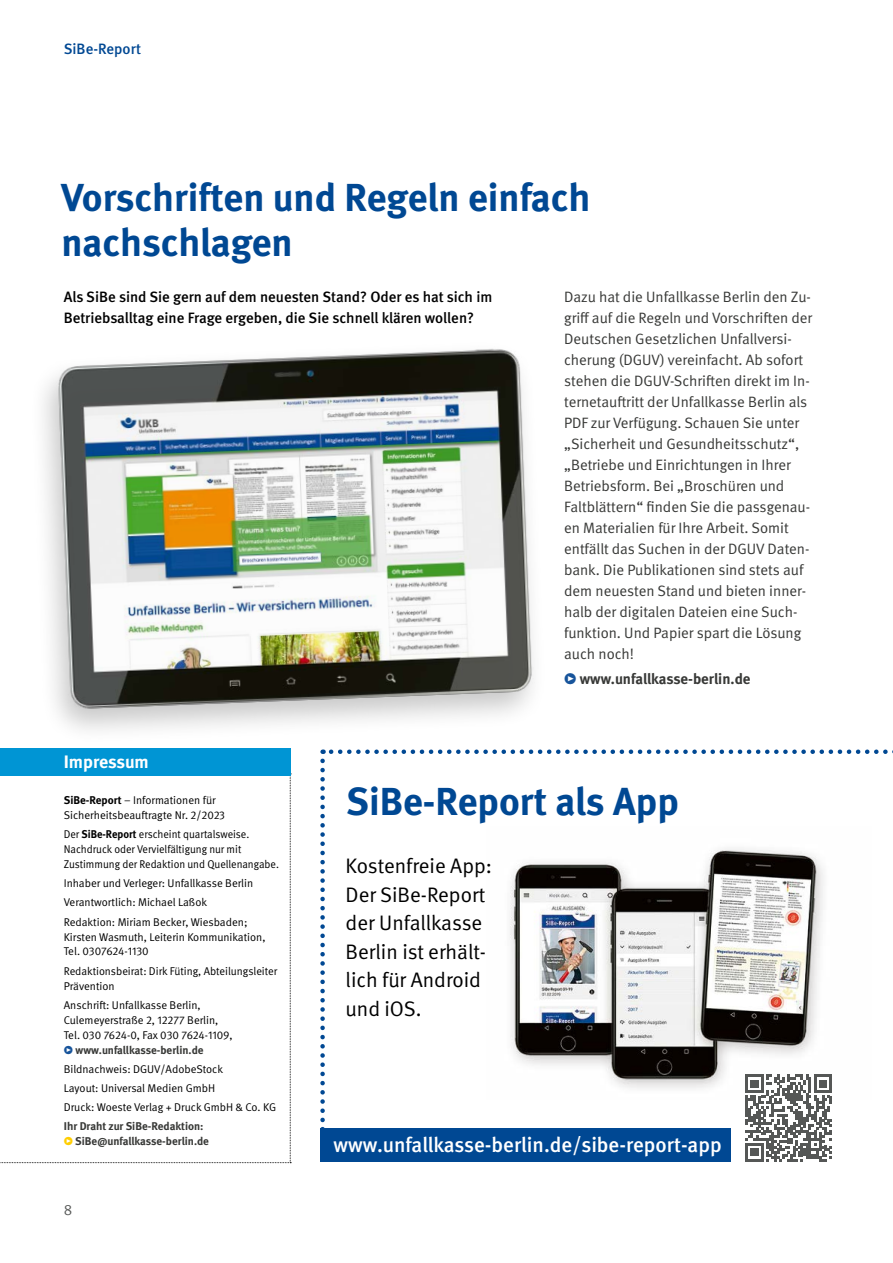
<style>
.page{position:relative;width:893px;height:1263px;background:#fff}
.page>*{position:absolute;margin:0;border:0;box-sizing:border-box;transform-origin:0 0}
.DGUV_Titel_SIBE{font:700 39px/45px "DGUV Meta";color:#004893}
.DGUV_Untertitel_SIBE{font:21px/28.5px "DGUV Meta";color:#000}
.DGUV_URL1_SIBE{font:500 21px "DGUV Meta";color:#fff}
.DGUV_ZT_SIBE{font:700 18px "DGUV Meta";letter-spacing:-.005em;color:#fff}
.DGUV_GS_SIBE{font:15px/21px "DGUV Meta";color:#383937}
.DGUV_GS_med_SIBE{font:500 15px/21px "DGUV Meta";color:#000}
.DGUV_GS_SIBE-2{font:700 15px "DGUV Meta";color:#383937}
.t1{font:500 15px "DGUV Meta";color:#004893}
.t2{font:15px "DGUV Meta";color:#555756}
.DGUV_GS_SIBE-3{font:11.25px/14.9px "DGUV Meta";color:#000}
.DGUV_GS_SIBE-4{font:11.25px/15px "DGUV Meta";color:#000;scale:.95 1}
.DGUV_GS_SIBE-5{font:700 11.25px "DGUV Meta";color:#383937}
.s1{font-weight:400;color:#17549b}
.s2{font-weight:700}
.s3{font-weight:400;color:#ffce00}
</style>
<div class="page">
<svg style="left:0;top:776px;width:291px;height:387px"></svg>
<div style="left:0;top:748px;width:291px;height:28px;background:#0095d4"></div>
<svg style="left:323px;top:749px;width:570px;height:5px"></svg>
<svg style="left:320px;top:761px;width:5px;height:367px"></svg>
<img style="left:43px;top:348px;width:492px;height:383px">
<div style="left:320px;top:1128px;width:411px;height:33px;background:#004893"></div>
<img style="left:510px;top:849px;width:314px;height:240px">
<svg style="left:745px;top:1074px;width:87px;height:87px"></svg>
<p class="t1" style="left:64px;top:40px;width:79px">SiBe-Report</p>
<p class="DGUV_Titel_SIBE" style="left:62px;top:176px;width:530px">Vorschriften und Regeln einfach nachschlagen</p>
<p class="DGUV_GS_med_SIBE" style="left:64px;top:286px;width:430px">Als SiBe sind Sie gern auf dem neuesten Stand? Oder es hat sich im<br>Betriebsalltag eine Frage ergeben, die Sie schnell klären wollen?</p>
<p class="DGUV_GS_SIBE" style="left:564px;top:286px;width:250px">Dazu hat die Unfallkasse Berlin den Zu&shy;griff auf die Regeln und Vorschriften der Deutschen Gesetzlichen Unfallversi&shy;cherung (DGUV) vereinfacht. Ab sofort stehen die DGUV-Schriften direkt im In&shy;ternetauftritt der Unfallkasse Berlin als PDF zur Verfügung. Schauen Sie unter „Sicherheit und Gesundheitsschutz“, „Betriebe und Einrichtungen in Ihrer Betriebsform. Bei „Broschüren und Faltblättern“ finden Sie die passgenau&shy;en Materialien für Ihre Arbeit. Somit entfällt das Suchen in der DGUV Daten&shy;bank. Die Publikationen sind stets auf dem neuesten Stand und bieten inner&shy;halb der digitalen Dateien eine Such&shy;funktion. Und Papier spart die Lösung auch noch!</p>
<p class="DGUV_GS_SIBE-2" style="left:564px;top:670px;width:188px"><span class="s1">•</span> www.unfallkasse-berlin.de</p>
<p class="DGUV_ZT_SIBE" style="left:64px;top:751px;width:87px">Impressum</p>
<p class="DGUV_GS_SIBE-3" style="left:64px;top:793px;width:163px"><span class="s2">SiBe-Report</span> – Informationen für<br>Sicherheitsbeauftragte Nr. 2/2023</p>
<p class="DGUV_GS_SIBE-4" style="left:64px;top:827px;width:228px">Der <span class="s2">SiBe-Report</span> erscheint quartalsweise.<br>Nachdruck oder Vervielfältigung nur mit<br>Zustimmung der Redaktion und Quellenangabe.</p>
<p class="DGUV_GS_SIBE-3" style="left:64px;top:876px;width:191px">Inhaber und Verleger: Unfallkasse Berlin</p>
<p class="DGUV_GS_SIBE-3" style="left:64px;top:895px;width:145px">Verantwortlich: Michael Laßok</p>
<p class="DGUV_GS_SIBE-3" style="left:64px;top:914px;width:203px">Redaktion: Miriam Becker, Wiesbaden;<br>Kirsten Wasmuth, Leiterin Kommunikation,<br>Tel. 0307624-1130</p>
<p class="DGUV_GS_SIBE-3" style="left:64px;top:963px;width:215px">Redaktionsbeirat: Dirk Füting, Abteilungsleiter<br>Prävention</p>
<p class="DGUV_GS_SIBE-3" style="left:64px;top:998px;width:170px">Anschrift: Unfallkasse Berlin,<br>Culemeyerstraße 2, 12277 Berlin,<br>Tel. 030 7624-0, Fax 030 7624-1109,</p>
<p class="DGUV_GS_SIBE-5" style="left:64px;top:1043px;width:141px"><span class="s1">•</span> www.unfallkasse-berlin.de</p>
<p class="DGUV_GS_SIBE-3" style="left:64px;top:1062px;width:161px">Bildnachweis: DGUV/AdobeStock</p>
<p class="DGUV_GS_SIBE-3" style="left:64px;top:1081px;width:153px">Layout: Universal Medien GmbH</p>
<p class="DGUV_GS_SIBE-3" style="left:64px;top:1100px;width:214px">Druck: Woeste Verlag + Druck GmbH &amp; Co. KG</p>
<p class="DGUV_GS_SIBE-5" style="left:64px;top:1120px;width:141px">Ihr Draht zur SiBe-Redaktion:</p>
<p class="DGUV_GS_SIBE-5" style="left:64px;top:1134px;width:147px"><span class="s3">•</span> SiBe@unfallkasse-berlin.de</p>
<p class="t2" style="left:64px;top:1201px;width:10px">8</p>
<p class="DGUV_Titel_SIBE" style="left:346px;top:780px;width:334px">SiBe-Report als App</p>
<p class="DGUV_Untertitel_SIBE" style="left:346px;top:852px;width:148px">Kostenfreie App:<br>Der SiBe-Report der Unfallkasse<br>Berlin ist erhält&shy;lich für Android und iOS.</p>
<p class="DGUV_URL1_SIBE" style="left:333px;top:1132px;width:390px">www.unfallkasse-berlin.de/sibe-report-app</p>
</div>
